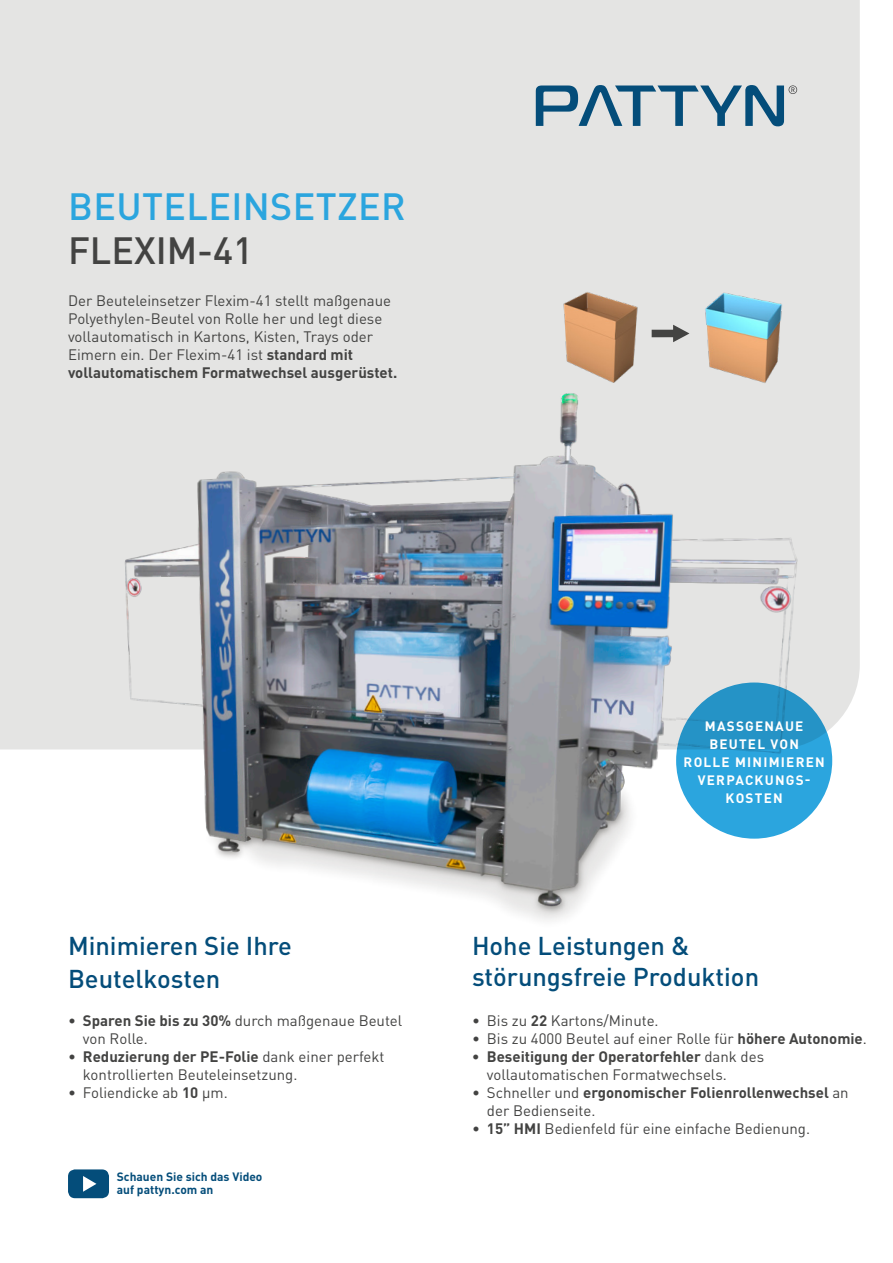
<style>
.page{position:relative;width:893px;height:1263px;background:#fff}
.page>*{position:absolute;margin:0;border:0;box-sizing:border-box;transform-origin:0 0}
.t1{font:500 37.5px "DIN Pro";letter-spacing:.01em;color:#2ba5de}
.t2{font:500 37.5px "DIN Pro";color:#434342}
.t3{font:500 25.5px/31.2px "DIN Pro";color:#044d7a}
.t4{font:15px/18px "DIN Pro";color:#434342}
.t5{font:700 15px/18px "DIN Pro";color:#434342}
.t6{font:700 13.5px/18px "DIN Pro";letter-spacing:.09em;color:#fff;text-align:center}
.t7{font:700 12px/13.5px "DIN Pro";color:#044d7a}
.s1{font-weight:700}
.s2{font-weight:400}
</style>
<div class="page">
<div style="left:0;top:0;width:860px;height:380px;background:#e4e4e3"></div>
<svg style="left:536px;top:85px;width:261px;height:41px;background:#94aebd"></svg>
<svg style="left:68px;top:1169px;width:41px;height:29px"></svg>
<img style="left:562px;top:291px;width:77px;height:89px">
<img style="left:704px;top:292px;width:79px;height:88px">
<svg style="left:652px;top:325px;width:37px;height:17px"></svg>
<img style="left:0;top:380px;width:860px;height:541px">
<svg style="left:676px;top:682px;width:156px;height:157px;background:#2a9ed4"></svg>
<h1 class="t1" style="left:68px;top:181px;width:339px">BEUTELEINSETZER</h1>
<h1 class="t2" style="left:68px;top:225px;width:187px">FLEXIM-41</h1>
<p class="t4" style="left:68px;top:291px;width:331px">Der Beuteleinsetzer Flexim-41 stellt maßgenaue Polyethylen-Beutel von Rolle her und legt diese vollautomatisch in Kartons, Kisten, Trays oder Eimern ein. Der Flexim-41 ist <span class="s1">standard mit vollautomatischem Formatwechsel ausgerüstet.</span></p>
<h2 class="t3" style="left:68px;top:928px;width:225px;line-height:33.3px">Minimieren Sie Ihre<br>Beutelkosten</h2>
<p class="t4" style="left:83px;top:1011px;width:321px;text-indent:-15px">• <span class="s1">Sparen Sie bis zu 30%</span> durch maßgenaue Beutel von Rolle.</p>
<p class="t4" style="left:83px;top:1047px;width:303px;text-indent:-15px">• <span class="s1">Reduzierung der PE-Folie</span> dank einer perfekt kontrollierten Beuteleinsetzung.</p>
<p class="t4" style="left:68px;top:1083px;width:161px">• Foliendicke ab <span class="s1">10</span> µm.</p>
<p class="t7" style="left:117px;top:1169px;width:147px">Schauen Sie sich das Video auf pattyn.com an</p>
<p class="t6" style="left:684px;top:717px;width:143px">MASSGENAUE<br>BEUTEL VON<br>ROLLE MINIMIEREN<br>VERPACKUNGS-<br>KOSTEN</p>
<h2 class="t3" style="left:472px;top:929px;width:289px">Hohe Leistungen &amp; störungsfreie Produktion</h2>
<p class="t4" style="left:472px;top:1011px;width:188px">• Bis zu <span class="s1">22</span> Kartons/Minute.</p>
<p class="t4" style="left:472px;top:1029px;width:396px">• Bis zu 4000 Beutel auf einer Rolle für <span class="s1">höhere Autonomie</span>.</p>
<p class="t4" style="left:487px;top:1047px;width:279px;text-indent:-15px"><span class="s1">• Beseitigung der Operatorfehler</span> dank des vollautomatischen Formatwechsels.</p>
<p class="t5" style="left:487px;top:1083px;width:363px;text-indent:-15px"><span class="s2">• Schneller und</span> ergonomischer Folienrollenwechsel <span class="s2">an der Bedienseite.</span></p>
<p class="t4" style="left:472px;top:1119px;width:340px">• <span class="s1">15” HMI</span> Bedienfeld für eine einfache Bedienung.</p>
</div>
